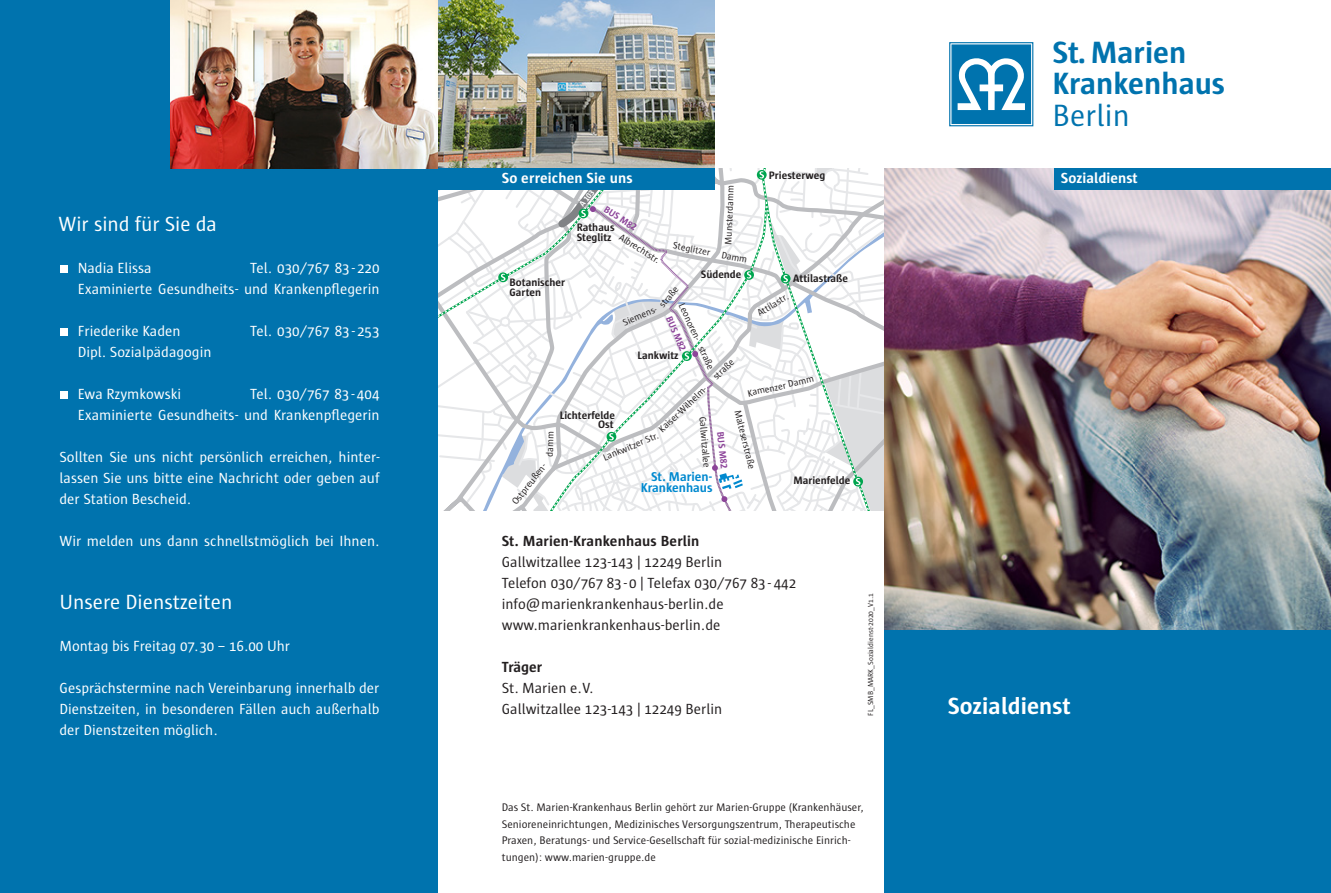
<style>
.page{position:relative;width:1331px;height:893px;background:#fff}
.page>*{position:absolute;margin:0;border:0;box-sizing:border-box;transform-origin:0 0}
.t1{font:700 31.5px "Sun";color:#0073ae}
.t2{font:31.5px "Sun";color:#0073ae}
.Headline_Abteil_16pt{font:700 24px "Sun";letter-spacing:.005em;color:#fff}
.Headline_SunReg_Weiß{font:21px "Sun";color:#fff}
.Aufzählung_Fließtext{font:15px/21px "Sun";color:#fff;text-align:justify}
.Fließtext_10pt_Schwa{font:15px/21px "Sun";color:#231f20}
.Balkentext_10pt_Weiß{font:700 15px "Sun";letter-spacing:.01em;color:#fff}
.Fließhead_10pt_Schwa{font:700 15px "Sun";letter-spacing:.01em;color:#231f20}
.Fließtext_10pt_Schwa-2{font:700 15px "Sun";color:#231f20}
.t3{font:700 13.05px/11.4px "Sun";color:#0089cf;text-align:right}
.Infotext_Sun_regular{font:11.25px/16.5px "Sun";color:#231f20}
.t4{font:700 11.1px/9.3px "Sun";color:#231f20}
.t5{font:9.6px "Sun";color:#231f20}
.t6{font:700 9.6px "Sun";color:#8c4499}
.t7{font:700 8.25px "Sun";color:#fff}
.Infotext_Sun_regular-2{font:7.5px "Sun";letter-spacing:.005em;color:#231f20}
</style>
<div class="page">
<svg style="left:438px;top:168px;width:446px;height:343px"></svg>
<img style="left:438px;top:0;width:276px;height:168px">
<div style="left:0;top:0;width:438px;height:893px;background:#0073ae"></div>
<div style="left:170px;top:168px;width:544px;height:21px;background:#0073ae"></div>
<img style="left:884px;top:168px;width:447px;height:462px">
<div style="left:884px;top:630px;width:447px;height:263px;background:#0073ae"></div>
<div style="left:1054px;top:168px;width:277px;height:21px;background:#0073ae"></div>
<svg style="left:949px;top:42px;width:85px;height:85px"></svg>
<img style="left:170px;top:0;width:268px;height:168px">
<div style="left:60px;top:265px;width:8px;height:8px;background:#fff"></div>
<div style="left:60px;top:328px;width:8px;height:8px;background:#fff"></div>
<div style="left:60px;top:391px;width:8px;height:8px;background:#fff"></div>
<p class="Headline_SunReg_Weiß" style="left:58px;top:213px;width:160px">Wir sind für Sie da</p>
<p class="Aufzählung_Fließtext" style="left:78px;top:258px;width:303px;text-align:right">Tel. 030/767 83 -220<br>Examinierte Gesundheits- und Krankenpflegerin</p>
<p class="Aufzählung_Fließtext" style="left:78px;top:321px;width:104px">Friederike Kaden</p>
<p class="Aufzählung_Fließtext" style="left:250px;top:321px;width:131px">Tel. 030/767 83 -253</p>
<p class="Aufzählung_Fließtext" style="left:78px;top:342px;width:135px">Dipl. Sozialpädagogin</p>
<p class="Aufzählung_Fließtext" style="left:78px;top:384px;width:105px">Ewa Rzymkowski</p>
<p class="Aufzählung_Fließtext" style="left:250px;top:384px;width:131px">Tel. 030/767 83 - 404</p>
<p class="Aufzählung_Fließtext" style="left:78px;top:405px;width:303px">Examinierte Gesundheits- und Krankenpflegerin</p>
<p class="Aufzählung_Fließtext" style="left:60px;top:447px;width:321px">Sollten Sie uns nicht persönlich erreichen, hinter&shy;lassen Sie uns bitte eine Nachricht oder geben auf der Station Bescheid.</p>
<p class="Aufzählung_Fließtext" style="left:60px;top:531px;width:321px">Wir melden uns dann schnellstmöglich bei Ihnen.</p>
<p class="Aufzählung_Fließtext" style="left:78px;top:258px;width:75px">Nadia Elissa</p>
<p class="Headline_SunReg_Weiß" style="left:60px;top:591px;width:174px">Unsere Dienstzeiten</p>
<p class="Aufzählung_Fließtext" style="left:60px;top:636px;width:232px">Montag bis Freitag 07.30 – 16.00 Uhr</p>
<p class="Aufzählung_Fließtext" style="left:60px;top:678px;width:321px">Gesprächstermine nach Vereinbarung innerhalb der Dienstzeiten, in besonderen Fällen auch außerhalb der Dienstzeiten möglich.</p>
<p class="Balkentext_10pt_Weiß" style="left:502px;top:170px;width:132px">So erreichen Sie uns</p>
<p class="t7" style="left:577px;top:203px;width:21px;rotate:-52deg">A 103</p>
<p class="t6" style="left:608px;top:203px;width:38px;rotate:34deg">BUS M82</p>
<p class="t4" style="left:577px;top:223px;width:39px">Rathaus</p>
<p class="t4" style="left:577px;top:232px;width:36px">Steglitz</p>
<p class="t5" style="left:623px;top:232px;width:48px;rotate:32deg">Albrechtstr.</p>
<p class="t5" style="left:723px;top:244px;width:61px;rotate:-88deg">Munsterdamm</p>
<p class="t5" style="left:674px;top:240px;width:77px;rotate:11deg">Steglitzer Damm</p>
<p class="t4" style="left:769px;top:170px;width:58px">Priesterweg</p>
<p class="t4" style="left:701px;top:270px;width:42px">Südende</p>
<p class="t4" style="left:793px;top:273px;width:56px">Attilastraße</p>
<p class="t4" style="left:510px;top:278px;width:57px">Botanischer<br>Garten</p>
<p class="t5" style="left:657px;top:303px;width:26px;rotate:-50deg">straße</p>
<p class="t5" style="left:686px;top:302px;width:73px;rotate:65deg">Leonoren- straße</p>
<p class="t5" style="left:755px;top:309px;width:36px;rotate:-31deg">Attilastr.</p>
<p class="t5" style="left:621px;top:318px;width:40px;rotate:-23deg">Siemens-</p>
<p class="t6" style="left:674px;top:314px;width:38px;rotate:67deg">BUS M82</p>
<p class="t4" style="left:637px;top:350px;width:43px">Lankwitz</p>
<p class="t5" style="left:711px;top:374px;width:26px;rotate:-44deg">straße</p>
<p class="t5" style="left:746px;top:389px;width:69px;rotate:-13deg">Kamenzer Damm</p>
<p class="t5" style="left:657px;top:427px;width:63px;rotate:-44deg">Kaiser-W ilhelm-</p>
<p class="t5" style="left:743px;top:409px;width:62px;rotate:76deg">Malteserstraße</p>
<p class="t4" style="left:560px;top:410px;width:57px">Lichterfelde</p>
<p class="t5" style="left:708px;top:416px;width:53px;rotate:85deg">Gallwitzallee</p>
<p class="t4" style="left:598px;top:419px;width:17px">Ost</p>
<p class="t6" style="left:726px;top:431px;width:38px;rotate:84deg">BUS M82</p>
<p class="t5" style="left:545px;top:457px;width:27px;rotate:-88deg">damm</p>
<p class="t5" style="left:602px;top:453px;width:61px;rotate:-22deg">Lankwitzer Str.</p>
<p class="t5" style="left:510px;top:500px;width:51px;rotate:-52deg">Ostpreußen-</p>
<p class="t3" style="left:641px;top:471px;width:73px">St. Marien-<br>Krankenhaus</p>
<p class="t4" style="left:793px;top:476px;width:58px">Marienfelde</p>
<p class="Fließhead_10pt_Schwa" style="left:502px;top:533px;width:199px">St. Marien-Krankenhaus Berlin</p>
<p class="Fließtext_10pt_Schwa" style="left:502px;top:552px;width:222px">Gallwitzallee 123-143 | 12249 Berlin</p>
<p class="Fließtext_10pt_Schwa" style="left:502px;top:573px;width:296px">Telefon 030/767 83 -0 | Telefax 030/767 83 - 442 info@marienkrankenhaus-berlin.de</p>
<p class="Fließtext_10pt_Schwa" style="left:502px;top:615px;width:220px">www.marienkrankenhaus-berlin.de</p>
<p class="Fließtext_10pt_Schwa-2" style="left:502px;top:659px;width:42px">Träger</p>
<p class="Fließtext_10pt_Schwa" style="left:502px;top:678px;width:93px">St. Marien e.V.</p>
<p class="Fließtext_10pt_Schwa" style="left:502px;top:699px;width:222px">Gallwitzallee 123-143 | 12249 Berlin</p>
<p class="Infotext_Sun_regular-2" style="left:867px;top:716px;width:124px;rotate:-90deg">FL_SMB_MARK_Sozialdienst-2020_V1.1</p>
<p class="Infotext_Sun_regular" style="left:502px;top:799px;width:364px">Das St. Marien-Krankenhaus Berlin gehört zur Marien-Gruppe (Krankenhäuser, Senioreneinrichtungen, Medizinisches Versorgungszentrum, Therapeutische Praxen, Beratungs- und Service-Gesellschaft für sozial-medizinische Einrich&shy;tungen): www.marien-gruppe.de</p>
<p class="t1" style="left:1052px;top:35px;width:136px">St. Marien</p>
<p class="t1" style="left:1052px;top:67px;width:174px">Krankenhaus</p>
<p class="t2" style="left:1052px;top:99px;width:79px">Berlin</p>
<p class="Balkentext_10pt_Weiß" style="left:1061px;top:170px;width:78px">Sozialdienst</p>
<p class="Headline_Abteil_16pt" style="left:948px;top:693px;width:125px">Sozialdienst</p>
</div>
